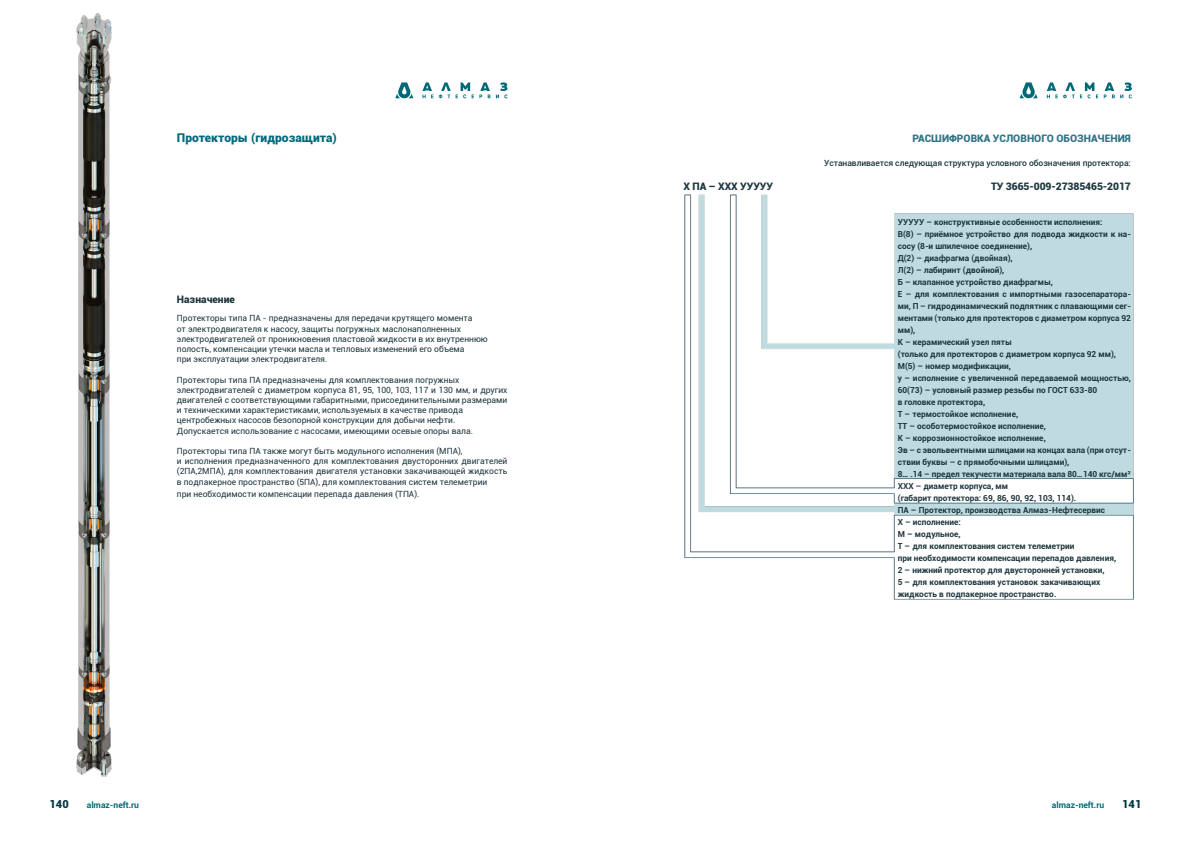
<style>
.page{position:relative;width:1191px;height:842px;background:#fff}
.page>*{position:absolute;margin:0;border:0;box-sizing:border-box;transform-origin:0 0}
.t1{font:900 12px "Roboto";color:#01697c}
.t2{font:900 11px "Roboto";color:#003643}
.t3{font:900 10.3px "Roboto";letter-spacing:-.005em;color:#1d363e}
.t4{font:900 10.3px "Roboto";color:#307487}
.t5{font:8.5px/10.2px "Roboto";color:#1d363e}
.t6{font:500 8.5px "Roboto";letter-spacing:-.005em;color:#1d363e}
.t7{font:700 8.5px "Roboto";color:#006976}
.t8{font:700 8.3px/12px "Roboto";color:#1d363e}
</style>
<div class="page">
<svg style="left:395px;top:82px;width:112px;height:16px"></svg>
<img style="left:76px;top:13px;width:36px;height:764px">
<img style="left:684px;top:82px;width:450px;height:518px">
<h1 class="t1" style="left:177px;top:129px;width:161px">Протекторы (гидрозащита)</h1>
<p class="t3" style="left:177px;top:292px;width:59px">Назначение</p>
<p class="t5" style="left:177px;top:313px;width:312px">Протекторы типа ПА - предназначены для передачи крутящего момента<br>от электродвигателя к насосу, защиты погружных маслонаполненных электродвигателей от проникновения пластовой жидкости в их внутреннюю полость, компенсации утечки масла и тепловых изменений его объема<br>при эксплуатации электродвигателя.</p>
<p class="t5" style="left:177px;top:374px;width:332px">Протекторы типа ПА предназначены для комплектования погружных электродвигателей с диаметром корпуса 81, 95, 100, 103, 117 и 130 мм, и других двигателей с соответствующими габаритными, присоединительными размерами и техническими характеристиками, используемых в качестве привода центробежных насосов безопорной конструкции для добычи нефти.<br>Допускается использование с насосами, имеющими осевые опоры вала.</p>
<p class="t5" style="left:177px;top:445px;width:332px">Протекторы типа ПА также могут быть модульного исполнения (МПА),<br>и исполнения предназначенного для комплектования двусторонних двигателей (2ПА,2МПА), для комплектования двигателя установки закачивающей жидкость в подпакерное пространство (5ПА), для комплектования систем телеметрии</p>
<p class="t5" style="left:177px;top:488px;width:244px">при необходимости компенсации перепада давления (ТПА).</p>
<p class="t4" style="left:912px;top:131px;width:220px">РАСШИФРОВКА УСЛОВНОГО ОБОЗНАЧЕНИЯ</p>
<p class="t6" style="left:824px;top:157px;width:308px">Устанавливается следующая структура условного обозначения протектора:</p>
<p class="t3" style="left:683px;top:179px;width:91px">Х ПА – ХХХ УУУУУ</p>
<p class="t3" style="left:991px;top:179px;width:141px">ТУ 3665-009-27385465-2017</p>
<p class="t8" style="left:897px;top:215px;width:235px">УУУУУ – конструктивные особенности исполнения:<br>В(8) – приёмное устройство для подвода жидкости к на&shy;сосу (8-и шпилечное соединение),<br>Д(2) – диафрагма (двойная),<br>Л(2) – лабиринт (двойной),<br>Б – клапанное устройство диафрагмы,<br>Е – для комплектования с импортными газосепаратора&shy;ми, П – гидродинамический подпятник с плавающими сег&shy;ментами (только для протекторов с диаметром корпуса 92 мм),<br>К – керамический узел пяты<br>(только для протекторов с диаметром корпуса 92 мм), М(5) – номер модификации,<br>у – исполнение с увеличенной передаваемой мощностью, 60(73) – условный размер резьбы по ГОСТ 633-80<br>в головке протектора,<br>Т – термостойкое исполнение,<br>ТТ – особотермостойкое исполнение,<br>К – коррозионностойкое исполнение,<br>Эв – с эвольвентными шлицами на концах вала (при отсут&shy;ствии буквы – с прямобочными шлицами),<br>8… .14 – предел текучести материала вала 80…140 кгс/мм²<br>ХХХ – диаметр корпуса, мм<br>(габарит протектора: 69, 86, 90, 92, 103, 114).<br>ПА – Протектор, производства Алмаз-Нефтесервис<br>Х – исполнение:<br>М – модульное,<br>Т – для комплектования систем телеметрии<br>при необходимости компенсации перепадов давления,<br>2 – нижний протектор для двусторонней установки,<br>5 – для комплектования установок закачивающих жидкость в подпакерное пространство.</p>
<h2 class="t2" style="left:50px;top:797px;width:21px">140</h2>
<p class="t7" style="left:87px;top:799px;width:54px">almaz-neft.ru</p>
<p class="t7" style="left:1052px;top:799px;width:54px">almaz-neft.ru</p>
<h2 class="t2" style="left:1122px;top:797px;width:21px">141</h2>
</div>
